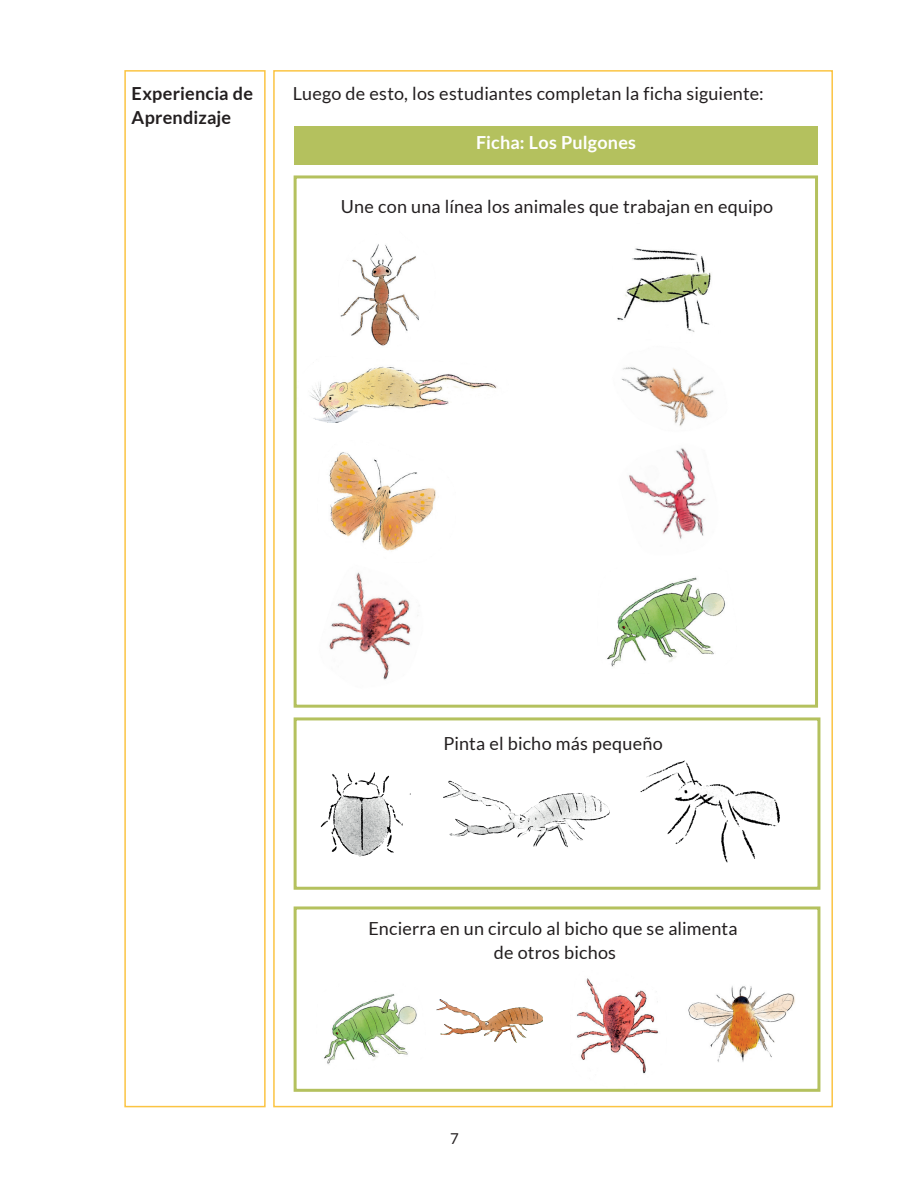
<style>
.page{position:relative;width:918px;height:1188px;background:#fff}
.page>*{position:absolute;margin:0;border:0;box-sizing:border-box;transform-origin:0 0}
.t1{font:18px/24px "Lato";letter-spacing:.01em;color:#231f20;text-align:center}
.t2{font:700 18px/24px "Lato";letter-spacing:.01em;color:#231f20}
.t3{font:700 18px "Lato";letter-spacing:.01em;color:#fff}
.t4{font:15px "Lato";color:#231f20}
</style>
<div class="page">
<img style="left:320px;top:760px;width:460px;height:103px">
<img style="left:621px;top:367px;width:93px;height:59px">
<img style="left:607px;top:577px;width:118px;height:90px">
<img style="left:324px;top:994px;width:93px;height:71px">
<img style="left:340px;top:244px;width:79px;height:102px">
<img style="left:617px;top:248px;width:94px;height:84px">
<img style="left:310px;top:366px;width:187px;height:56px">
<img style="left:577px;top:978px;width:82px;height:96px">
<img style="left:329px;top:572px;width:89px;height:108px">
<img style="left:329px;top:452px;width:107px;height:100px">
<div style="left:294px;top:126px;width:524px;height:39px;background:#b4c15e"></div>
<div style="left:124px;top:70px;width:142px;height:1037px;border:2px solid #fbc443"></div>
<div style="left:294px;top:717px;width:526px;height:173px;border:3px solid #b4c15e"></div>
<div style="left:294px;top:175px;width:524px;height:533px;border:3px solid #b4c15e"></div>
<div style="left:294px;top:906px;width:526px;height:186px;border:3px solid #b4c15e"></div>
<img style="left:688px;top:986px;width:107px;height:76px">
<img style="left:629px;top:448px;width:77px;height:91px">
<img style="left:436px;top:999px;width:107px;height:43px">
<p class="t2" style="left:132px;top:82px;width:123px">Experiencia de<br>Aprendizaje</p>
<p class="t1" style="left:293px;top:82px;width:473px">Luego de esto, los estudiantes completan la ficha siguiente:</p>
<p class="t3" style="left:476px;top:133px;width:162px">Ficha: Los Pulgones</p>
<p class="t1" style="left:341px;top:194px;width:434px">Une con una línea los animales que trabajan en equipo</p>
<p class="t1" style="left:443px;top:731px;width:221px">Pinta el bicho más pequeño</p>
<p class="t1" style="left:368px;top:917px;width:371px">Encierra en un circulo al bicho que se alimenta de otros bichos</p>
<p class="t4" style="left:450px;top:1130px;width:10px">7</p>
</div>
